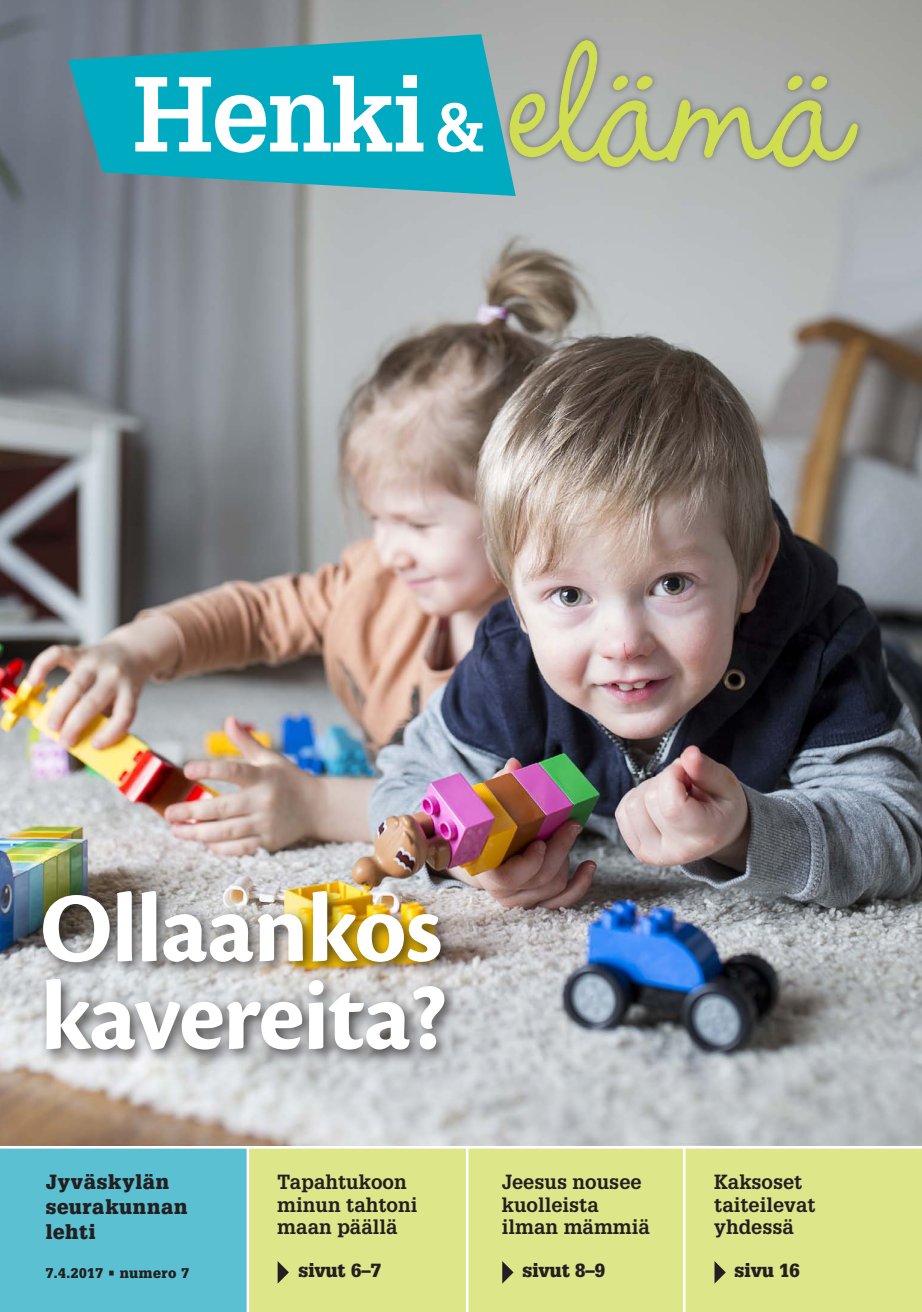
<style>
.page{position:relative;width:922px;height:1312px;background:#fff}
.page>*{position:absolute;margin:0;border:0;box-sizing:border-box;transform-origin:0 0}
.t1{font:700 103.75px "Glypha LT Std";letter-spacing:-.02em;color:#fff}
.t2{font:700 102.5px/87.6px "Cronos Pro";letter-spacing:-.015em;color:#fff}
.t3{font:700 20px/22.5px "Glypha LT Std";color:#231f20}
.t4{font:900 20px/25px "Glypha LT Std";letter-spacing:.04em;color:#231f20}
.t5{font:900 18.62px "Glypha LT Std";color:#231f20}
.t6{font:900 13.75px "Glypha LT Std";letter-spacing:.04em;color:#231f20}
.s1{font-size:66.12px}
</style>
<div class="page">
<img style="left:0;top:0;width:921px;height:1144px">
<div style="left:249px;top:1146px;width:672px;height:165px;background:#dde689"></div>
<hr style="left:682px;top:1145px;width:3px;height:166px;background:#fff">
<hr style="left:466px;top:1146px;width:2px;height:165px;background:#fff">
<div style="left:36px;top:884px;width:425px;height:182px;background:#231f20;opacity:.75"></div>
<svg style="left:68px;top:34px;width:447px;height:162px;background:#1aa4b7"></svg>
<div style="left:502px;top:33px;width:362px;height:141px;background:#231f20;opacity:.5"></div>
<svg style="left:509px;top:40px;width:349px;height:127px;background:#b0b595"></svg>
<div style="left:0;top:1146px;width:246px;height:165px;background:#5bc0d1"></div>
<hr style="left:0;top:1145px;width:921px;height:3px;background:#fff">
<svg style="left:277px;top:1261px;width:12px;height:22px"></svg>
<svg style="left:502px;top:1261px;width:11px;height:22px"></svg>
<svg style="left:714px;top:1261px;width:11px;height:22px"></svg>
<h1 class="t1" style="left:133px;top:50px;width:354px">Henki <span class="s1">&amp;</span></h1>
<h2 class="t2" style="left:40px;top:886px;width:409px">Ollaankos kavereita?</h2>
<p class="t4" style="left:46px;top:1169px;width:143px">Jyväskylän seurakunnan lehti</p>
<p class="t6" style="left:46px;top:1263px;width:145px">7.4.2017 • numero 7</p>
<p class="t5" style="left:298px;top:1259px;width:84px">sivut 6–7</p>
<p class="t5" style="left:522px;top:1259px;width:84px">sivut 8–9</p>
<p class="t5" style="left:734px;top:1259px;width:67px">sivu 16</p>
<p class="t3" style="left:277px;top:1169px;width:141px">Tapahtukoon minun tahtoni maan päällä</p>
<p class="t3" style="left:714px;top:1169px;width:103px">Kaksoset taiteilevat yhdessä</p>
<p class="t3" style="left:501px;top:1169px;width:150px">Jeesus nousee kuolleista ilman mämmiä</p>
</div>
